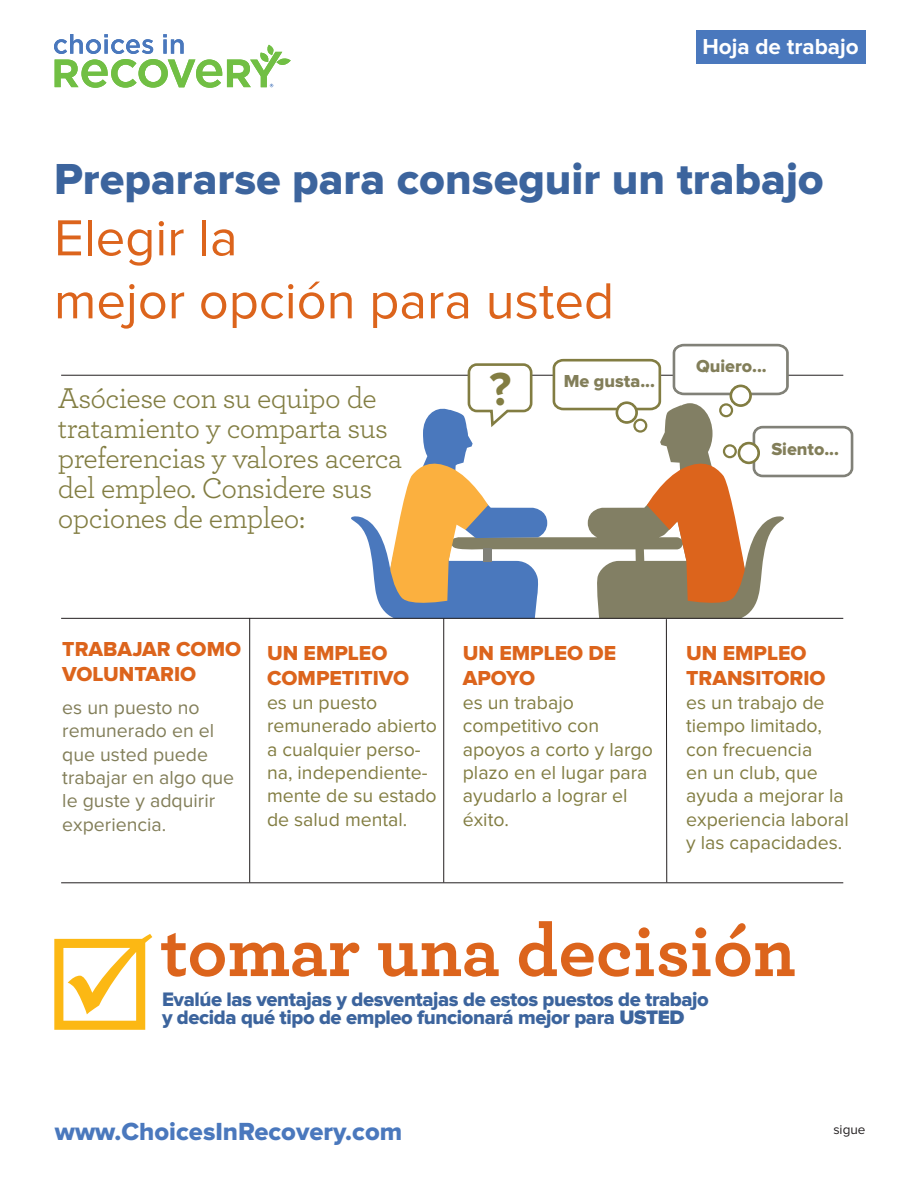
<style>
.page{position:relative;width:918px;height:1188px;background:#fff}
.page>*{position:absolute;margin:0;border:0;box-sizing:border-box;transform-origin:0 0}
.t1{font:700 75px "Archer";color:#dc641c}
.t2{font:52.5px/63px "Proxima Nova";color:#dc641c}
.t3{font:700 48px "Proxima Nova";color:#827d42}
.t4{font:45px "Proxima Nova Extrabld";color:#3c649d}
.t5{font:30px/30px "Archer";letter-spacing:-.02em;color:#827d42}
.t6{font:25.65px "Proxima Nova Extrabld";color:#4a78bd}
.t7{font:700 22.5px "Proxima Nova";color:#fff}
.t8{font:21px/25.2px "Proxima Nova Extrabld";color:#dc641c}
.t9{font:20.25px/18px "Proxima Nova Extrabld";letter-spacing:-.02em;color:#3c649d}
.t10{font:19.5px/23.4px "Proxima Nova";color:#827d42}
.t11{font:19.5px/23.4px "Proxima Nova";color:#827e59}
.t12{font:18px "Proxima Nova Extrabld";color:#827e59}
.t13{font:13.5px "Proxima Nova";color:#231f20}
.s1{font-family:"Proxima Nova";font-weight:900}
</style>
<div class="page">
<div style="left:696px;top:30px;width:169px;height:34px;background:#4a78bd"></div>
<hr style="left:61px;top:375px;width:782px;height:1px;background:#231f20">
<hr style="left:61px;top:882px;width:782px;height:1px;background:#231f20">
<hr style="left:249px;top:618px;width:1px;height:264px;background:#231f20">
<hr style="left:443px;top:618px;width:1px;height:264px;background:#231f20">
<hr style="left:666px;top:619px;width:1px;height:263px;background:#231f20">
<div style="left:753px;top:426px;width:100px;height:51px;border:3px solid #818178;border-radius:8px"></div>
<svg style="left:351px;top:343px;width:439px;height:275px"></svg>
<div style="left:730px;top:385px;width:21px;height:21px;background:#fff;border:2px solid #827d42;border-radius:50%"></div>
<div style="left:730px;top:385px;width:22px;height:22px;border:3px solid #827d42;border-radius:50%"></div>
<div style="left:738px;top:442px;width:21px;height:22px;background:#fff;border:2px solid #827d42;border-radius:50%"></div>
<div style="left:738px;top:442px;width:22px;height:22px;border:3px solid #827d42;border-radius:50%"></div>
<div style="left:616px;top:402px;width:21px;height:21px;background:#fff;border:2px solid #827d42;border-radius:50%"></div>
<div style="left:616px;top:401px;width:22px;height:23px;border:3px solid #827d42;border-radius:50%"></div>
<div style="left:483px;top:548px;width:9px;height:13px;background:#818178"></div>
<svg style="left:634px;top:420px;width:12px;height:12px"></svg>
<div style="left:633px;top:419px;width:14px;height:14px;border:2px solid #827d42;border-radius:50%"></div>
<div style="left:720px;top:404px;width:12px;height:12px;background:#fff;border-radius:50%"></div>
<div style="left:719px;top:403px;width:14px;height:14px;border:2px solid #827d42;border-radius:50%"></div>
<div style="left:724px;top:445px;width:12px;height:12px;background:#fff;border-radius:50%"></div>
<div style="left:723px;top:444px;width:14px;height:14px;border:2px solid #827d42;border-radius:50%"></div>
<hr style="left:61px;top:618px;width:782px;height:1px;background:#231f20">
<svg style="left:54px;top:34px;width:237px;height:54px"></svg>
<p class="t7" style="left:702px;top:36px;width:158px">Hoja de trabajo</p>
<h3 class="t4" style="left:54px;top:158px;width:771px">Prepararse para conseguir un trabajo</h3>
<h2 class="t2" style="left:54px;top:209px;width:562px">Elegir la<br>mejor opción para usted</h2>
<h3 class="t5" style="left:58px;top:381px;width:346px">Asóciese con su equipo de tratamiento y comparta sus preferencias y valores acerca del empleo. Considere sus opciones de empleo:</h3>
<h3 class="t3" style="left:490px;top:367px;width:23px">?</h3>
<p class="t12" style="left:564px;top:373px;width:93px">Me gusta...</p>
<p class="t12" style="left:696px;top:358px;width:72px">Quiero...</p>
<p class="t12" style="left:771px;top:441px;width:69px">Siento...</p>
<p class="t8" style="left:62px;top:638px;width:180px">TRABAJAR COMO<br>VOLUNTARIO</p>
<p class="t11" style="left:62px;top:696px;width:173px">es un puesto no remunerado en el que usted puede trabajar en algo que le guste y adquirir experiencia.</p>
<p class="t8" style="left:267px;top:642px;width:144px">UN EMPLEO<br>COMPETITIVO</p>
<p class="t10" style="left:267px;top:692px;width:172px">es un puesto remunerado abierto a cualquier perso&shy;na, independiente&shy;mente de su estado de salud mental.</p>
<p class="t8" style="left:463px;top:642px;width:155px">UN EMPLEO DE<br>APOYO</p>
<p class="t10" style="left:463px;top:692px;width:192px">es un trabajo competitivo con apoyos a corto y largo plazo en el lugar para ayudarlo a lograr el éxito.</p>
<p class="t8" style="left:686px;top:642px;width:141px">UN EMPLEO<br>TRANSITORIO</p>
<p class="t10" style="left:686px;top:692px;width:164px">es un trabajo de tiempo limitado, con frecuencia<br>en un club, que ayuda a mejorar la experiencia laboral y las capacidades.</p>
<h1 class="t1" style="left:160px;top:892px;width:637px">tomar una decisión</h1>
<p class="t9" style="left:162px;top:991px;width:548px">Evalúe las ventajas y desventajas de estos puestos de trabajo y decida qué tipo de empleo funcionará mejor para <span class="s1">USTED</span></p>
<h3 class="t6" style="left:55px;top:1120px;width:349px">www.ChoicesInRecovery.com</h3>
<p class="t13" style="left:833px;top:1123px;width:34px">sigue</p>
</div>
